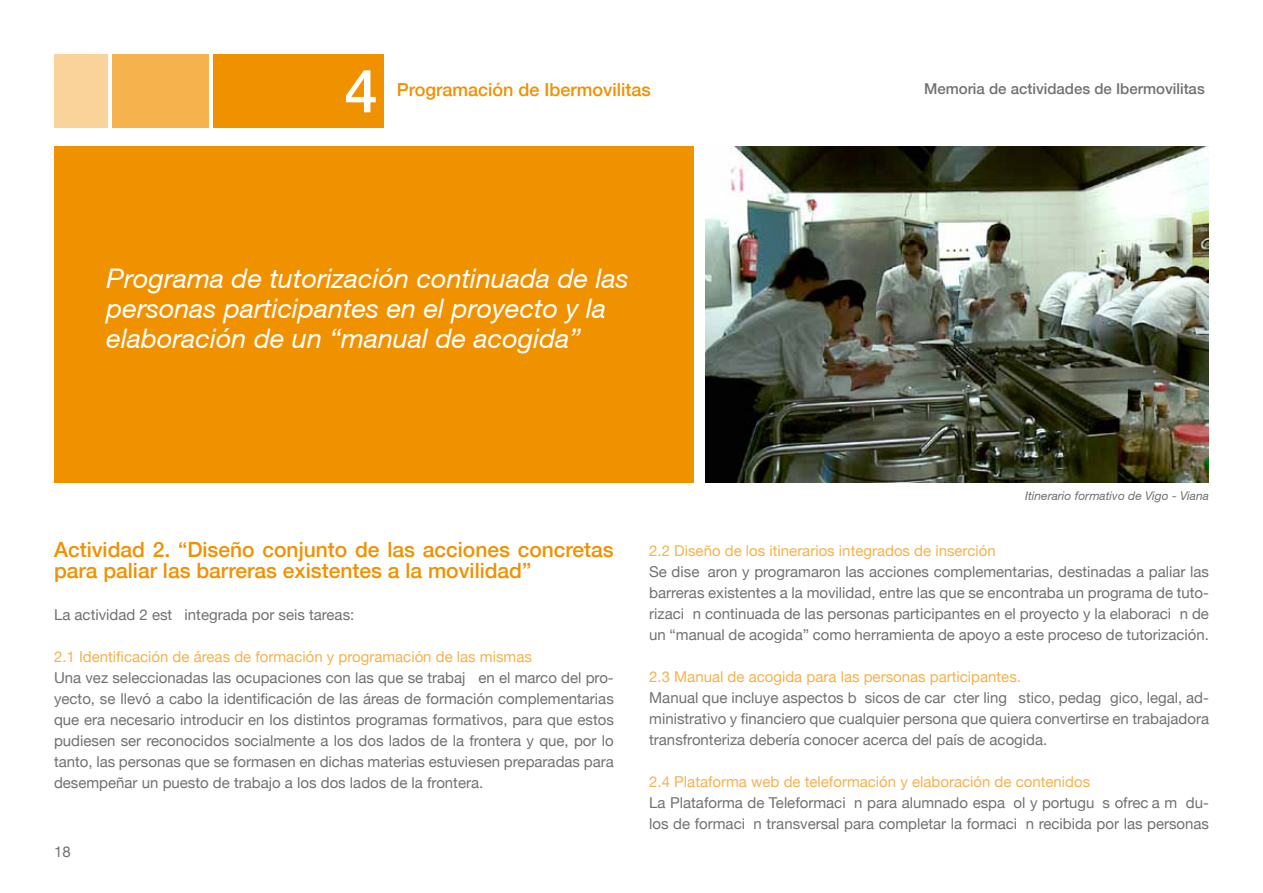
<style>
.page{position:relative;width:1263px;height:893px;background:#fff}
.page>*{position:absolute;margin:0;border:0;box-sizing:border-box;transform-origin:0 0}
.t1{font:500 60px "Helvetica 65";color:#fff}
.t2{font:italic 27px/30px "Helvetica 56";color:#fff}
.t3{font:500 21px/21px "Helvetica 65";color:#f09100}
.t4{font:500 18px "Helvetica 65";color:#f09100}
.t5{font:15px/21px "Helvetica Neue";color:#707172;text-align:justify}
.t6{font:15px "Helvetica Neue";color:#f5b24d}
.t7{font:500 15px "Helvetica 65";color:#707172}
.t8{font:italic 12px "Helvetica 56";color:#707172}
</style>
<div class="page">
<div style="left:54px;top:54px;width:53px;height:74px;background:#f9d399"></div>
<div style="left:112px;top:54px;width:97px;height:74px;background:#f5b24d"></div>
<div style="left:214px;top:54px;width:170px;height:74px;background:#f09100"></div>
<div style="left:54px;top:147px;width:639px;height:336px;background:#f09100"></div>
<img style="left:705px;top:147px;width:504px;height:336px">
<h1 class="t1" style="left:344px;top:55px;width:35px">4</h1>
<p class="t4" style="left:397px;top:78px;width:256px">Programación de Ibermovilitas</p>
<h2 class="t2" style="left:107px;top:262px;width:524px">Programa de tutorización continuada de las personas participantes en el proyecto y la elaboración de un “manual de acogida”</h2>
<p class="t7" style="left:924px;top:80px;width:282px">Memoria de actividades de Ibermovilitas</p>
<p class="t8" style="left:1025px;top:489px;width:185px">Itinerario formativo de Vigo - Viana</p>
<h3 class="t3" style="left:54px;top:539px;width:561px">Actividad 2. “Diseño conjunto de las acciones concretas para paliar las barreras existentes a la movilidad”</h3>
<p class="t5" style="left:54px;top:604px;width:302px">La actividad 2 está integrada por seis tareas:</p>
<p class="t6" style="left:54px;top:648px;width:479px">2.1 Identificación de áreas de formación y programación de las mismas</p>
<p class="t5" style="left:54px;top:667px;width:561px">Una vez seleccionadas las ocupaciones con las que se trabajó en el marco del pro&shy;yecto, se llevó a cabo la identificación de las áreas de formación complementarias que era necesario introducir en los distintos programas formativos, para que estos pudiesen ser reconocidos socialmente a los dos lados de la frontera y que, por lo tanto, las personas que se formasen en dichas materias estuviesen preparadas para desempeñar un puesto de trabajo a los dos lados de la frontera.</p>
<p class="t5" style="left:54px;top:841px;width:18px">18</p>
<p class="t6" style="left:649px;top:542px;width:348px">2.2 Diseño de los itinerarios integrados de inserción</p>
<p class="t5" style="left:649px;top:561px;width:561px">Se diseñaron y programaron las acciones complementarias, destinadas a paliar las barreras existentes a la movilidad, entre las que se encontraba un programa de tuto&shy;rización continuada de las personas participantes en el proyecto y la elaboración de un “manual de acogida” como herramienta de apoyo a este proceso de tutorización.</p>
<p class="t6" style="left:649px;top:668px;width:373px">2.3 Manual de acogida para las personas participantes.</p>
<p class="t5" style="left:649px;top:687px;width:561px">Manual que incluye aspectos básicos de carácter lingüístico, pedagógico, legal, ad&shy;ministrativo y financiero que cualquier persona que quiera convertirse en trabajadora transfronteriza debería conocer acerca del país de acogida.</p>
<p class="t6" style="left:649px;top:773px;width:442px">2.4 Plataforma web de teleformación y elaboración de contenidos</p>
<p class="t5" style="left:649px;top:792px;width:561px">La Plataforma de Teleformación para alumnado español y portugués ofrecía módu&shy;los de formación transversal para completar la formación recibida por las personas</p>
</div>
